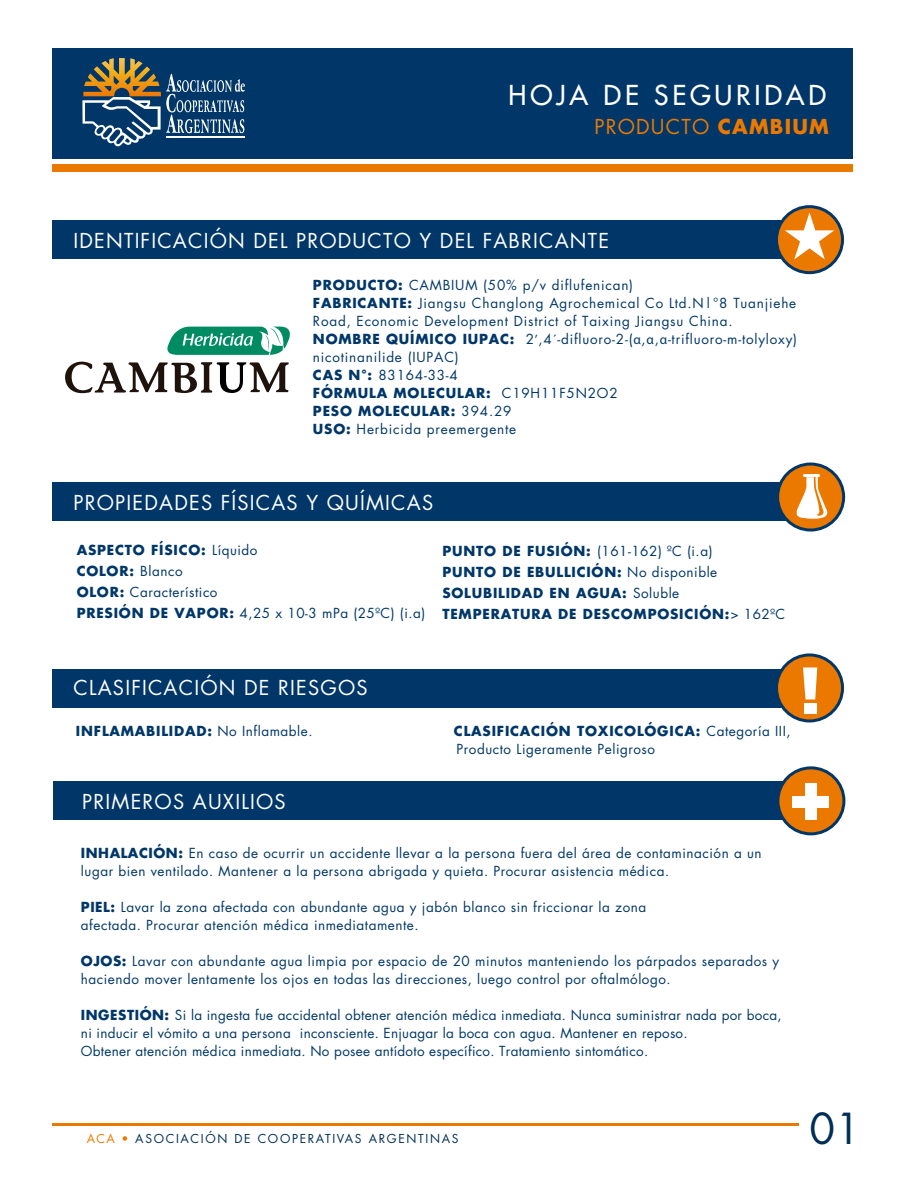
<style>
.page{position:relative;width:918px;height:1188px;background:#fff}
.page>*{position:absolute;margin:0;border:0;box-sizing:border-box;transform-origin:0 0}
.t1{font:41.55px "Futura";color:#002e54}
.t2{font:26.7px "Futura";letter-spacing:.14em;color:#fff}
.t3{font:19.95px "Futura";letter-spacing:.06em;color:#fff}
.t4{font:19.95px "Futura";letter-spacing:.06em;color:#eb7900}
.t5{font:13.5px/18px "Futura";letter-spacing:.04em;color:#003768}
.t6{font:13.5px/18px "Futura";letter-spacing:.06em;color:#003768}
.t7{font:13.5px/18px "Futura";letter-spacing:.02em;color:#003768}
.t8{font:700 13.5px/21px "Futura";letter-spacing:.06em;color:#003768}
.t9{font:12px "Futura";letter-spacing:.14em;color:#002e54}
.s1{font-weight:700}
.s2{font-family:"Myriad Pro"}
.s3{font-weight:400}
.s4{color:#eb7900}
</style>
<div class="page">
<div style="left:52px;top:48px;width:801px;height:111px;background:#003768"></div>
<div style="left:52px;top:165px;width:801px;height:7px;background:#eb7900"></div>
<img style="left:90px;top:58px;width:64px;height:16px">
<svg style="left:82px;top:74px;width:163px;height:73px"></svg>
<div style="left:52px;top:221px;width:737px;height:38px;background:#003768"></div>
<svg style="left:777px;top:207px;width:66px;height:66px"></svg>
<div style="left:775px;top:205px;width:69px;height:69px;border:3px solid #003768;border-radius:50%"></div>
<svg style="left:785px;top:212px;width:49px;height:47px"></svg>
<div style="left:52px;top:669px;width:737px;height:38px;background:#003768"></div>
<div style="left:52px;top:483px;width:737px;height:38px;background:#003768"></div>
<hr style="left:52px;top:1123px;width:746px;height:3px;background:#eb7900">
<div style="left:777px;top:655px;width:66px;height:66px;background:#eb7900;border-radius:50%"></div>
<div style="left:775px;top:653px;width:69px;height:69px;border:3px solid #003768;border-radius:50%"></div>
<svg style="left:778px;top:464px;width:66px;height:66px;background:#cf710b"></svg>
<div style="left:776px;top:463px;width:69px;height:69px;border:3px solid #003768;border-radius:50%"></div>
<svg style="left:794px;top:476px;width:36px;height:44px"></svg>
<div style="left:53px;top:782px;width:738px;height:38px;background:#003768"></div>
<div style="left:778px;top:768px;width:66px;height:66px;background:#eb7900;border-radius:50%"></div>
<div style="left:776px;top:766px;width:69px;height:69px;border:3px solid #003768;border-radius:50%"></div>
<div style="left:805px;top:783px;width:12px;height:37px;background:#fff"></div>
<div style="left:793px;top:796px;width:36px;height:12px;background:#fff"></div>
<div style="left:804px;top:703px;width:12px;height:10px;background:#fff"></div>
<svg style="left:803px;top:668px;width:14px;height:31px"></svg>
<hr style="left:803px;top:474px;width:17px;height:3px;background:#fff;border-radius:2px">
<svg style="left:167px;top:327px;width:123px;height:28px"></svg>
<svg style="left:65px;top:362px;width:224px;height:31px"></svg>
<h2 class="t2" style="left:509px;top:78px;width:319px">HOJA DE SEGURIDAD</h2>
<h3 class="t4" style="left:594px;top:113px;width:236px">PRODUCTO <span class="s1">CAMBIUM</span></h3>
<h3 class="t3" style="left:74px;top:227px;width:537px">IDENTIFICACIÓN DEL PRODUCTO Y DEL FABRICANTE</h3>
<p class="t6" style="left:313px;top:276px;width:486px"><span class="s1">PRODUCTO:</span> CAMBIUM (50% p/v diflufenican)<br><span class="s1">FABRICANTE:</span> Jiangsu Changlong Agrochemical Co Ltd.N|°8 Tuanjiehe Road, Economic Development District of Taixing Jiangsu China.<br><span class="s1">NOMBRE QUÍMICO IUPAC:</span> 2<span class="s2">’</span>,4<span class="s2">´</span>-difluoro-2-(<span class="s2">α</span>,<span class="s2">α</span>,<span class="s2">α</span>-trifluoro-m-tolyloxy) nicotinanilide (IUPAC)<br><span class="s1">CAS N°:</span> 83164-33-4<br><span class="s1">FÓRMULA MOLECULAR:</span> C19H11F5N2O2<br><span class="s1">PESO MOLECULAR:</span> 394.29<br><span class="s1">USO:</span> Herbicida preemergente</p>
<h3 class="t3" style="left:74px;top:489px;width:361px">PROPIEDADES FÍSICAS Y QUÍMICAS</h3>
<p class="t5" style="left:77px;top:540px;width:350px;line-height:21px"><span class="s1">ASPECTO FÍSICO:</span> Líquido<br><span class="s1">COLOR:</span> Blanco<br><span class="s1">OLOR:</span> Característico<br><span class="s1">PRESIÓN DE VAPOR:</span> 4,25 x 10-3 mPa (25ºC) (i.a)</p>
<p class="t8" style="left:442px;top:540px;width:344px">PUNTO DE FUSIÓN: <span class="s3">(161-162) ºC (i.a)<br></span>PUNTO DE EBULLICIÓN: <span class="s3">No disponible </span>SOLUBILIDAD EN AGUA: <span class="s3">Soluble </span>TEMPERATURA DE DESCOMPOSICIÓN:<span class="s3">&gt; 162ºC</span></p>
<h3 class="t3" style="left:74px;top:674px;width:296px">CLASIFICACIÓN DE RIESGOS</h3>
<p class="t8" style="left:76px;top:720px;width:238px">INFLAMABILIDAD: <span class="s3">No Inflamable.</span></p>
<p class="t5" style="left:454px;top:722px;width:338px"><span class="s1">CLASIFICACIÓN TOXICOLÓGICA:</span> Categoría III,<br>Producto Ligeramente Peligroso</p>
<h3 class="t3" style="left:82px;top:788px;width:205px">PRIMEROS AUXILIOS</h3>
<p class="t5" style="left:81px;top:844px;width:682px"><span class="s1">INHALACIÓN:</span> En caso de ocurrir un accidente llevar a la persona fuera del área de contaminación a un lugar bien ventilado. Mantener a la persona abrigada y quieta. Procurar asistencia médica.</p>
<p class="t5" style="left:81px;top:898px;width:567px"><span class="s1">PIEL:</span> Lavar la zona afectada con abundante agua y jabón blanco sin friccionar la zona afectada. Procurar atención médica inmediatamente.</p>
<p class="t5" style="left:81px;top:952px;width:700px"><span class="s1">OJOS:</span> Lavar con abundante agua limpia por espacio de 20 minutos manteniendo los párpados separados y haciendo mover lentamente los ojos en todas las direcciones, luego control por oftalmólogo.</p>
<p class="t7" style="left:81px;top:1006px;width:702px"><span class="s1">INGESTIÓN:</span> Si la ingesta fue accidental obtener atención médica inmediata. Nunca suministrar nada por boca, ni inducir el vómito a una persona inconsciente. Enjuagar la boca con agua. Mantener en reposo.<br>Obtener atención médica inmediata. No posee antídoto específico. Tratamiento sintomático.</p>
<p class="t9" style="left:87px;top:1130px;width:373px"><span class="s4">ACA •</span> ASOCIACIÓN DE COOPERATIVAS ARGENTINAS</p>
<h1 class="t1" style="left:810px;top:1100px;width:53px">01</h1>
</div>
